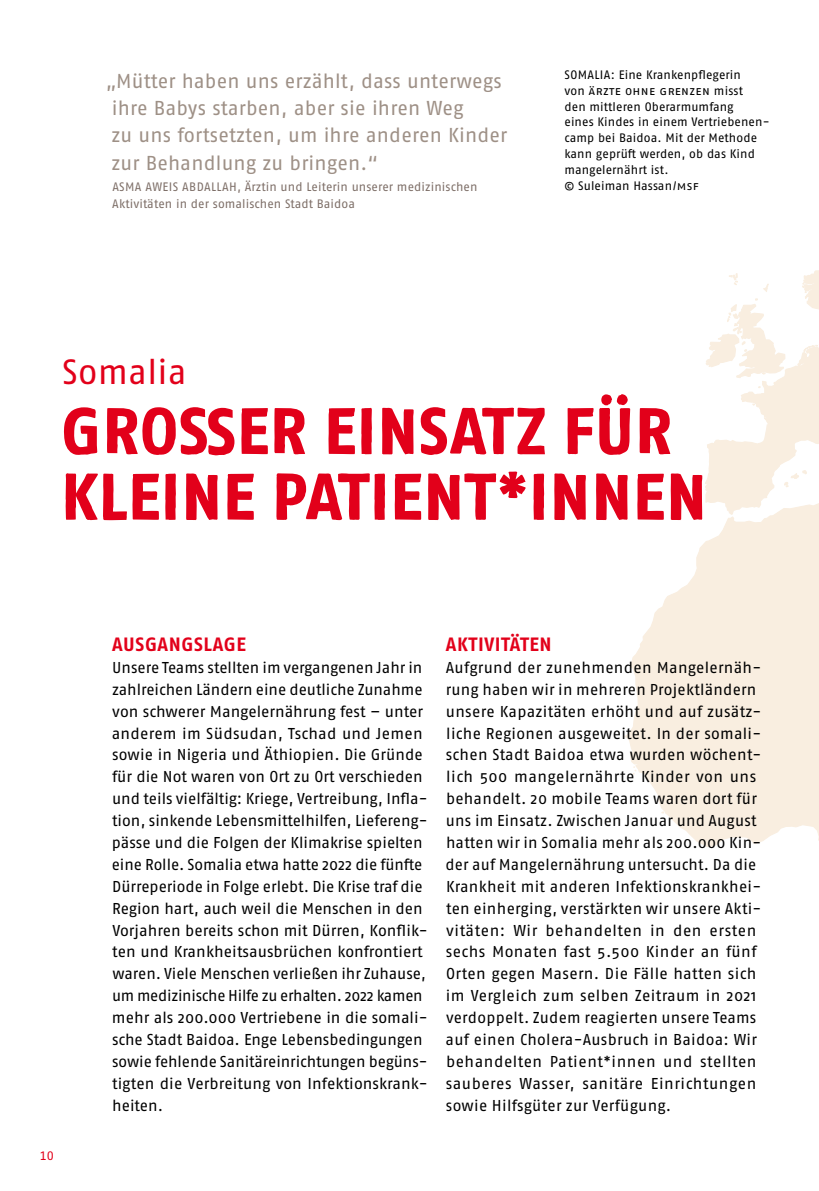
<style>
.page{position:relative;width:819px;height:1191px;background:#fff}
.page>*{position:absolute;margin:0;border:0;box-sizing:border-box;transform-origin:0 0}
.Headlines_Headline_37_5pt_H2_IHV{font:65.62px/65.6px "Fago Rough Bold Lf";letter-spacing:.02em;color:#e2001a}
.Headlines_Headline_20pt_H1_IHV{font:35px "Fago Pro";letter-spacing:.005em;color:#e2001a}
.t1{font:20.12px/27.3px "Fago Pro";letter-spacing:.005em;color:#9e9086}
.Headlines_Headline_Fließtext_11pt_H3{font:700 19.25px "Fago Pro";letter-spacing:.03em;color:#e2001a}
.Fließtext_Fließtext_BS_LW0_p{font:15.75px/21.9px "Fago Pro";letter-spacing:.01em;color:#000}
.t2{font:12.25px/15.8px "Fago Pro";letter-spacing:.01em;color:#000}
.t3{font:12.25px/16.4px "Fago Pro";letter-spacing:.01em;color:#7e6f68}
.t4{font:12.25px "Fago Pro";color:#e2001a}
</style>
<div class="page">
<svg style="left:624px;top:270px;width:195px;height:577px"></svg>
<svg style="left:782px;top:469px;width:25px;height:19px"></svg>
<svg style="left:762px;top:413px;width:5px;height:9px"></svg>
<svg style="left:751px;top:402px;width:5px;height:5px"></svg>
<svg style="left:757px;top:385px;width:4px;height:4px"></svg>
<svg style="left:801px;top:283px;width:6px;height:18px"></svg>
<svg style="left:660px;top:810px;width:4px;height:4px"></svg>
<svg style="left:632px;top:766px;width:4px;height:8px"></svg>
<svg style="left:802px;top:344px;width:17px;height:9px"></svg>
<svg style="left:703px;top:273px;width:83px;height:106px"></svg>
<p class="t1" style="left:111px;top:67px;width:397px;text-indent:-6px">„Mütter haben uns erzählt, dass unterwegs ihre Babys starben, aber sie ihren Weg<br>zu uns fortsetzten, um ihre anderen Kinder zur Behandlung zu bringen.“</p>
<p class="t3" style="left:112px;top:179px;width:366px">ASMA AWEIS ABDALLAH, Ärztin und Leiterin unserer medizinischen<br>Aktivitäten in der somalischen Stadt Baidoa</p>
<p class="t2" style="left:564px;top:67px;width:206px">SOMALIA: Eine Krankenpflegerin<br>von Ärzte ohne Grenzen misst<br>den mittleren Oberarmumfang<br>eines Kindes in einem Vertriebenen&shy;camp bei Baidoa. Mit der Methode kann geprüft werden, ob das Kind mangelernährt ist.<br>© Suleiman Hassan/MSF</p>
<h1 class="Headlines_Headline_20pt_H1_IHV" style="left:62px;top:350px;width:126px">Somalia</h1>
<h2 class="Headlines_Headline_37_5pt_H2_IHV" style="left:62px;top:398px;width:646px">GROßER EINSATZ FÜR<br>KLEINE PATIENT*INNEN</h2>
<p class="t4" style="left:40px;top:1148px;width:16px">10</p>
<h3 class="Headlines_Headline_Fließtext_11pt_H3" style="left:112px;top:632px;width:135px">AUSGANGSLAGE</h3>
<p class="Fließtext_Fließtext_BS_LW0_p" style="left:112px;top:656px;width:317px">Unsere Teams stellten im vergangenen Jahr in zahlreichen Ländern eine deutliche Zunahme von schwerer Mangelernährung fest – unter anderem im Südsudan, Tschad und Jemen sowie in Nigeria und Äthiopien. Die Gründe für die Not waren von Ort zu Ort verschieden und teils vielfältig: Kriege, Vertreibung, Infla&shy;tion, sinkende Lebensmittelhilfen, Liefereng&shy;pässe und die Folgen der Klimakrise spielten eine Rolle. Somalia etwa hatte 2022 die fünfte Dürreperiode in Folge erlebt. Die Krise traf die Region hart, auch weil die Menschen in den Vorjahren bereits schon mit Dürren, Konflik&shy;ten und Krankheitsausbrüchen konfrontiert waren. Viele Menschen verließen ihr Zuhause, um medizinische Hilfe zu erhalten. 2022 kamen mehr als 200.000 Vertriebene in die somali&shy;sche Stadt Baidoa. Enge Lebensbedingungen sowie fehlende Sanitäreinrichtungen begüns&shy;tigten die Verbreitung von Infektionskrank&shy;heiten.</p>
<h3 class="Headlines_Headline_Fließtext_11pt_H3" style="left:446px;top:632px;width:107px">AKTIVITÄTEN</h3>
<p class="Fließtext_Fließtext_BS_LW0_p" style="left:445px;top:656px;width:317px">Aufgrund der zunehmenden Mangelernäh&shy;rung haben wir in mehreren Projektländern unsere Kapazitäten erhöht und auf zusätz&shy;liche Regionen ausgeweitet. In der somali&shy;schen Stadt Baidoa etwa wurden wöchent&shy;lich 500 mangelernährte Kinder von uns behandelt. 20 mobile Teams waren dort für uns im Einsatz. Zwischen Januar und August hatten wir in Somalia mehr als 200.000 Kin&shy;der auf Mangelernährung untersucht. Da die Krankheit mit anderen Infektionskrankhei&shy;ten einherging, verstärkten wir unsere Akti&shy;vitäten: Wir behandelten in den ersten sechs Monaten fast 5.500 Kinder an fünf Orten gegen Masern. Die Fälle hatten sich im Vergleich zum selben Zeitraum in 2021 verdoppelt. Zudem reagierten unsere Teams auf einen Cholera-Ausbruch in Baidoa: Wir behandelten Patient*innen und stellten sauberes Wasser, sanitäre Einrichtungen sowie Hilfsgüter zur Verfügung.</p>
</div>
